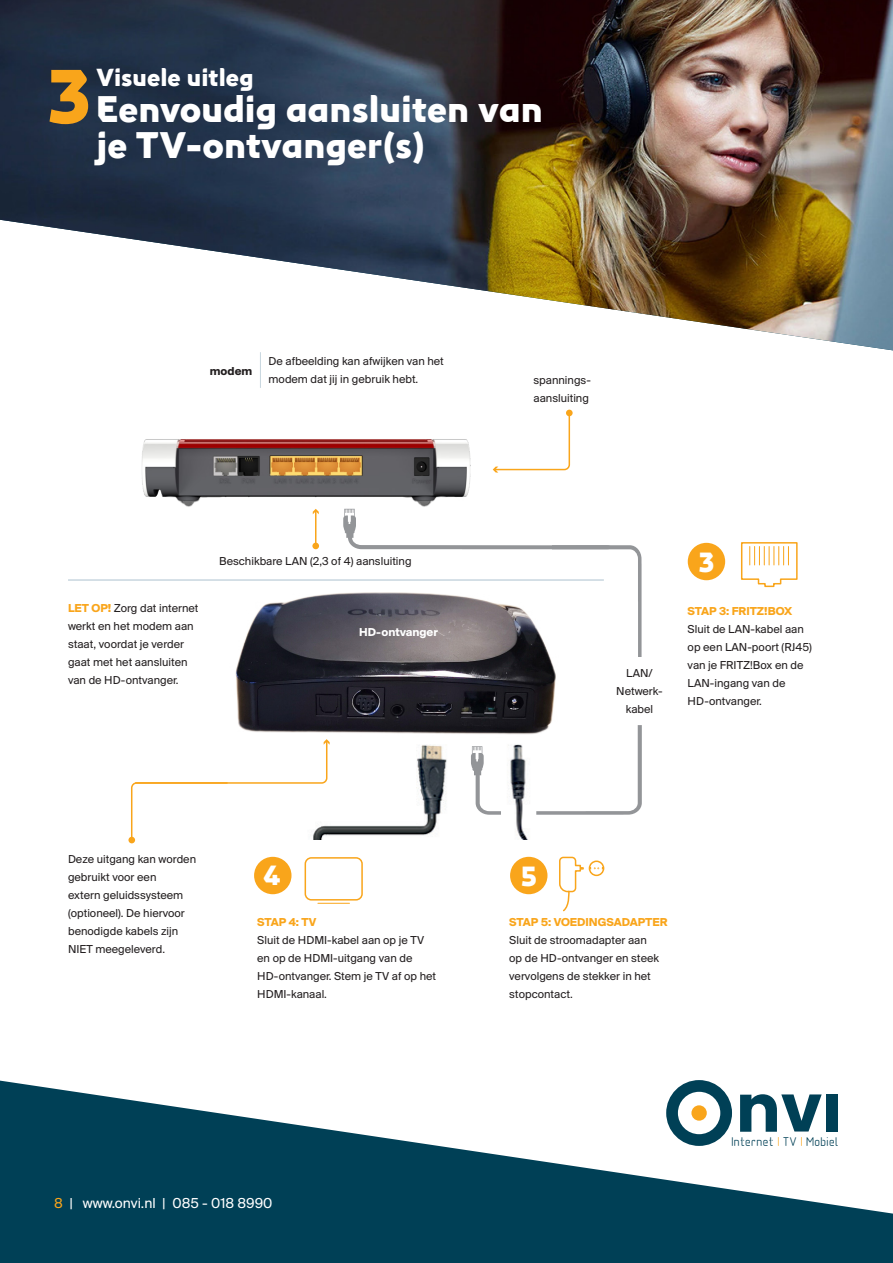
<style>
.page{position:relative;width:893px;height:1263px;background:#fff}
.page>*{position:absolute;margin:0;border:0;box-sizing:border-box;transform-origin:0 0}
.t1{font:75.3px "M7 Sans";color:#f9a51b}
.t2{font:36px "M7 Sans";color:#fff}
.t3{font:27px "M7 Sans";color:#fff}
.t4{font:24px "M7 Sans";color:#fff}
.t5{font:15px "Suisse BP Intl";color:#fff}
.t6{font:12px/18px "Suisse BP Intl";color:#231f20}
.t7{font:700 12px "Suisse BP Intl";color:#fff}
.t8{font:700 12px "Suisse BP Intl";color:#231f20}
.t9{font:300 11.7px "Aadhunik";color:#004056}
.s1{font-weight:700;color:#f9a51b}
.s2{color:#f9a51b}
</style>
<div class="page">
<img style="left:0;top:0;width:893px;height:351px">
<svg style="left:0;top:1080px;width:893px;height:183px;fill:#004056"></svg>
<div style="left:826px;top:1094px;width:12px;height:37px;background:#004056"></div>
<svg style="left:666px;top:1080px;width:66px;height:66px"></svg>
<svg style="left:740px;top:1094px;width:82px;height:52px"></svg>
<img style="left:142px;top:410px;width:426px;height:102px">
<img style="left:330px;top:745px;width:117px;height:91px">
<hr style="left:68px;top:579px;width:536px;height:2px;background:#c8d6df">
<svg style="left:130px;top:739px;width:200px;height:102px"></svg>
<div style="left:128px;top:837px;width:7px;height:6px;background:#f9a51b;border-radius:50%"></div>
<img style="left:516px;top:815px;width:12px;height:25px">
<svg style="left:343px;top:509px;width:299px;height:148px"></svg>
<div style="left:254px;top:857px;width:37px;height:37px;background:#f9a51b;border-radius:50%"></div>
<div style="left:510px;top:857px;width:37px;height:37px;background:#f9a51b;border-radius:50%"></div>
<svg style="left:471px;top:725px;width:171px;height:90px"></svg>
<div style="left:688px;top:543px;width:37px;height:37px;background:#f9a51b;border-radius:50%"></div>
<svg style="left:493px;top:411px;width:78px;height:61px"></svg>
<div style="left:566px;top:410px;width:7px;height:6px;background:#f9a51b;border-radius:50%"></div>
<hr style="left:260px;top:352px;width:1px;height:36px;background:#c8d6df">
<svg style="left:313px;top:509px;width:6px;height:5px"></svg>
<div style="left:312px;top:543px;width:7px;height:6px;background:#f9a51b;border-radius:50%"></div>
<hr style="left:315px;top:511px;width:2px;height:34px;background:#f9a51b">
<img style="left:235px;top:584px;width:327px;height:153px">
<svg style="left:741px;top:542px;width:57px;height:46px"></svg>
<div style="left:305px;top:857px;width:58px;height:43px;border:2px solid #f9a51b;border-radius:6px"></div>
<hr style="left:318px;top:903px;width:31px;height:1px;background:#f9a51b">
<svg style="left:559px;top:856px;width:45px;height:56px"></svg>
<p class="t4" style="left:97px;top:60px;width:159px">Visuele uitleg</p>
<p class="t2" style="left:97px;top:83px;width:448px">Eenvoudig aansluiten van</p>
<p class="t2" style="left:97px;top:119px;width:331px">je TV-ontvanger(s)</p>
<p class="t1" style="left:47px;top:41px;width:46px">3</p>
<p class="t8" style="left:210px;top:364px;width:44px">modem</p>
<p class="t6" style="left:268px;top:351px;width:177px">De afbeelding kan afwijken van het modem dat jij in gebruik hebt.</p>
<p class="t6" style="left:533px;top:371px;width:59px">spannings-</p>
<p class="t6" style="left:533px;top:389px;width:57px">aansluiting</p>
<p class="t6" style="left:68px;top:598px;width:132px"><span class="s1">LET OP!</span> Zorg dat internet werkt en het modem aan staat, voordat je verder gaat met het aansluiten van de HD-ontvanger.</p>
<p class="t6" style="left:219px;top:552px;width:194px">Beschikbare LAN (2,3 of 4) aansluiting</p>
<p class="t7" style="left:359px;top:625px;width:80px">HD-ontvanger</p>
<p class="t6" style="left:626px;top:663px;width:28px">LAN/</p>
<p class="t6" style="left:616px;top:681px;width:48px">Netwerk-</p>
<p class="t6" style="left:626px;top:699px;width:29px">kabel</p>
<p class="t3" style="left:699px;top:542px;width:17px">3</p>
<p class="t6" style="left:688px;top:601px;width:126px"><span class="s1">STAP 3: FRITZ!BOX<br></span>Sluit de LAN-kabel aan op een LAN-poort (RJ45) van je FRITZ!Box en de<br>LAN-ingang van de<br>HD-ontvanger.</p>
<p class="t6" style="left:68px;top:849px;width:130px">Deze uitgang kan worden gebruikt voor een<br>extern geluidssysteem (optioneel). De hiervoor benodigde kabels zijn<br>NIET meegeleverd.</p>
<p class="t3" style="left:263px;top:855px;width:20px">4</p>
<p class="t3" style="left:521px;top:856px;width:18px">5</p>
<p class="t6" style="left:257px;top:913px;width:180px"><span class="s1">STAP 4: TV<br></span>Sluit de HDMI-kabel aan op je TV en op de HDMI-uitgang van de<br>HD-ontvanger. Stem je TV af op het<br>HDMI-kanaal.</p>
<p class="t6" style="left:509px;top:913px;width:160px"><span class="s1">STAP 5: VOEDINGSADAPTER<br></span>Sluit de stroomadapter aan<br>op de HD-ontvanger en steek vervolgens de stekker in het stopcontact.</p>
<p class="t5" style="left:54px;top:1194px;width:220px"><span class="s2">8</span> | www.onvi.nl | 085 - 018 8990</p>
<p class="t9" style="left:732px;top:1131px;width:109px">Internet TV Mobiel</p>
</div>
